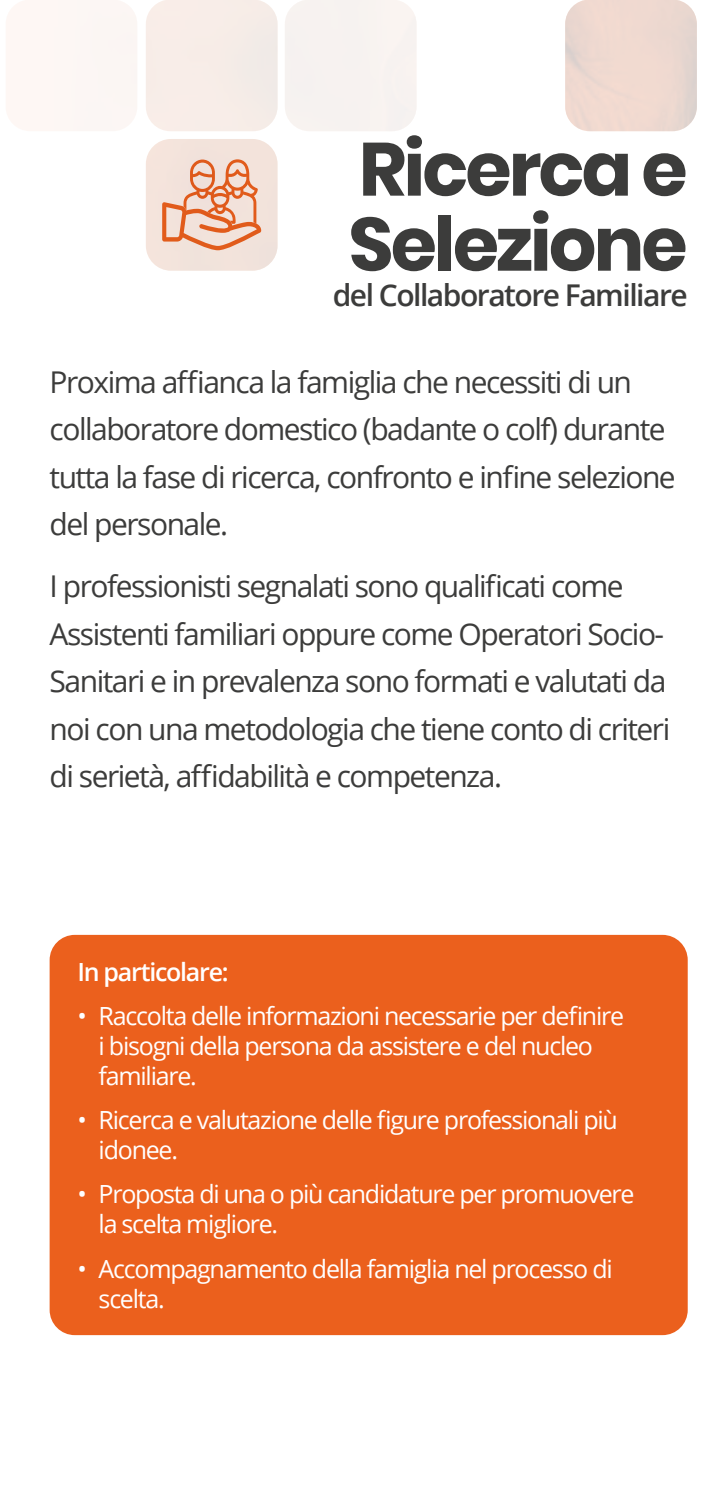
<style>
.page{position:relative;width:709px;height:1489px;background:#fff}
.page>*{position:absolute;margin:0;border:0;box-sizing:border-box;transform-origin:0 0}
.t1{font:700 75px/75px "Poppins";letter-spacing:-.04em;color:#3c3c3b}
.t2{font:30px/47.5px "Open Sans";letter-spacing:-.05em;color:#3c3c3b}
.t3{font:600 30px "Open Sans";letter-spacing:-.05em;color:#3c3c3b}
.t4{font:25px/30px "Open Sans";letter-spacing:-.05em;color:#fff}
.t5{font:600 25px "Open Sans";letter-spacing:-.05em;color:#fff}
</style>
<div class="page">
<img style="left:146px;top:139px;width:131px;height:132px">
<div style="left:50px;top:934px;width:637px;height:400px;background:#eb601d;border-radius:25px"></div>
<h1 class="t1" style="left:348px;top:132px;width:341px">Ricerca e<br>Selezione</h1>
<p class="t3" style="left:333px;top:275px;width:356px">del Collaboratore Familiare</p>
<p class="t2" style="left:50px;top:357px;width:627px">Proxima affianca la famiglia che necessiti di un collaboratore domestico (badante o colf) durante tutta la fase di ricerca, confronto e infine selezione del personale.</p>
<p class="t2" style="left:50px;top:561px;width:622px">I professionisti segnalati sono qualificati come Assistenti familiari oppure come Operatori Socio-Sanitari e in prevalenza sono formati e valutati da noi con una metodologia che tiene conto di criteri di serietà, affidabilità e competenza.</p>
<p class="t5" style="left:77px;top:954px;width:153px">In particolare:</p>
<p class="t4" style="left:99px;top:1000px;width:527px;text-indent:-21px">• Raccolta delle informazioni necessarie per definire i bisogni della persona da assistere e del nucleo familiare.</p>
<p class="t4" style="left:99px;top:1104px;width:520px;text-indent:-21px">• Ricerca e valutazione delle figure professionali più idonee.</p>
<p class="t4" style="left:99px;top:1178px;width:537px;text-indent:-21px">• Proposta di una o più candidature per promuovere la scelta migliore.</p>
<p class="t4" style="left:99px;top:1252px;width:515px;text-indent:-21px">• Accompagnamento della famiglia nel processo di scelta.</p>
</div>
